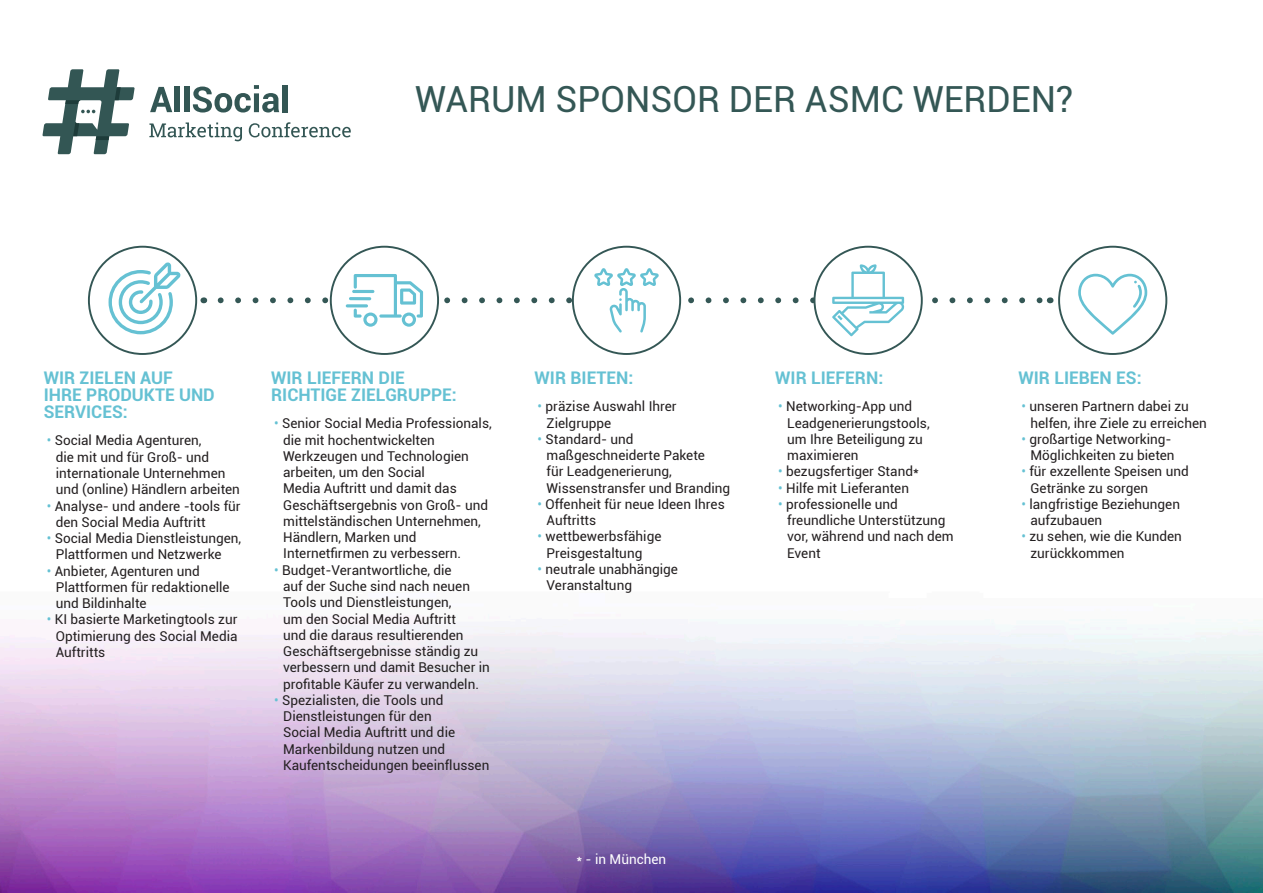
<style>
.page{position:relative;width:1263px;height:893px;background:#fff}
.page>*{position:absolute;margin:0;border:0;box-sizing:border-box;transform-origin:0 0}
.t1{font:36px "Roboto";color:#345755}
.t2{font:700 17.4px/17.1px "Roboto";color:#65c1d3}
.t3{font:13.5px/16.2px "Roboto";color:#231f20}
.t4{font:13.5px "Roboto";color:#fff}
.s1{color:#65c1d3}
</style>
<div class="page">
<img style="left:0;top:245px;width:1263px;height:648px">
<svg style="left:43px;top:69px;width:92px;height:85px"></svg>
<svg style="left:149px;top:122px;width:93px;height:19px"></svg>
<svg style="left:249px;top:122px;width:102px;height:15px"></svg>
<svg style="left:150px;top:87px;width:22px;height:25px"></svg>
<div style="left:175px;top:87px;width:5px;height:25px;background:#335654"></div>
<div style="left:184px;top:87px;width:5px;height:25px;background:#335654"></div>
<svg style="left:193px;top:85px;width:86px;height:28px"></svg>
<div style="left:282px;top:85px;width:6px;height:27px;background:#335654"></div>
<div style="left:89px;top:247px;width:107px;height:107px;background:#fff;border-radius:50%"></div>
<svg style="left:109px;top:262px;width:71px;height:72px"></svg>
<div style="left:88px;top:246px;width:109px;height:109px;border:2px solid #345755;border-radius:50%"></div>
<div style="left:573px;top:247px;width:107px;height:107px;background:#fff;border-radius:50%"></div>
<div style="left:1059px;top:247px;width:107px;height:107px;background:#fff;border-radius:50%"></div>
<svg style="left:1078px;top:274px;width:69px;height:61px"></svg>
<div style="left:1058px;top:246px;width:109px;height:109px;border:2px solid #345755;border-radius:50%"></div>
<div style="left:814px;top:247px;width:108px;height:107px;background:#fff;border-radius:50%"></div>
<div style="left:331px;top:247px;width:107px;height:107px;background:#fff;border-radius:50%"></div>
<svg style="left:221px;top:264px;width:820px;height:72px"></svg>
<div style="left:330px;top:246px;width:109px;height:109px;border:2px solid #345755;border-radius:50%"></div>
<p class="t1" style="left:415px;top:74px;width:660px">WARUM SPONSOR DER ASMC WERDEN?</p>
<p class="t2" style="left:44px;top:369px;width:173px">WIR ZIELEN AUF<br>IHRE PRODUKTE UND<br>SERVICES:</p>
<p class="t3" style="left:56px;top:432px;width:186px;text-indent:-9px"><span class="s1">•</span> Social Media Agenturen,<br>die mit und für Groß- und internationale Unternehmen und (online) Händlern arbeiten</p>
<p class="t3" style="left:56px;top:497px;width:186px;text-indent:-9px"><span class="s1">•</span> Analyse- und andere -tools für den Social Media Auftritt</p>
<p class="t3" style="left:56px;top:530px;width:187px;text-indent:-9px"><span class="s1">•</span> Social Media Dienstleistungen,<br>Plattformen und Netzwerke</p>
<p class="t3" style="left:56px;top:562px;width:175px;text-indent:-9px"><span class="s1">•</span> Anbieter, Agenturen und<br>Plattformen für redaktionelle und Bildinhalte</p>
<p class="t3" style="left:56px;top:611px;width:183px;text-align:justify;text-indent:-9px"><span class="s1">•</span> KI basierte Marketingtools zur Optimierung des Social Media Auftritts</p>
<p class="t2" style="left:271px;top:369px;width:187px">WIR LIEFERN DIE<br>RICHTIGE ZIELGRUPPE:</p>
<p class="t3" style="left:283px;top:415px;width:210px;text-indent:-9px"><span class="s1">•</span> Senior Social Media Professionals, die mit hochentwickelten<br>Werkzeugen und Technologien arbeiten, um den Social<br>Media Auftritt und damit das<br>Geschäftsergebnis von Groß- und mittelständischen Unternehmen,<br>Händlern, Marken und<br>Internetfirmen zu verbessern.</p>
<p class="t3" style="left:283px;top:561px;width:208px;text-indent:-9px"><span class="s1">•</span> Budget-Verantwortliche, die<br>auf der Suche sind nach neuen<br>Tools und Dienstleistungen,<br>um den Social Media Auftritt<br>und die daraus resultierenden<br>Geschäftsergebnisse ständig zu verbessern und damit Besucher in profitable Käufer zu verwandeln.</p>
<p class="t3" style="left:283px;top:691px;width:208px;text-indent:-9px"><span class="s1">•</span> Spezialisten, die Tools und<br>Dienstleistungen für den<br>Social Media Auftritt und die<br>Markenbildung nutzen und<br>Kaufentscheidungen beeinflussen</p>
<p class="t2" style="left:535px;top:369px;width:100px">WIR BIETEN:</p>
<p class="t3" style="left:547px;top:398px;width:132px;text-indent:-9px"><span class="s1">•</span> präzise Auswahl Ihrer<br>Zielgruppe</p>
<p class="t3" style="left:547px;top:430px;width:185px;text-indent:-9px"><span class="s1">•</span> Standard- und maßgeschneiderte Pakete<br>für Leadgenerierung,<br>Wissenstransfer und Branding</p>
<p class="t3" style="left:547px;top:496px;width:180px;text-indent:-9px"><span class="s1">•</span> Offenheit für neue Ideen Ihres<br>Auftritts</p>
<p class="t3" style="left:547px;top:528px;width:116px;text-indent:-9px"><span class="s1">•</span> wettbewerbsfähige<br>Preisgestaltung</p>
<p class="t3" style="left:547px;top:561px;width:133px;text-indent:-9px"><span class="s1">•</span> neutrale unabhängige<br>Veranstaltung</p>
<p class="t4" style="left:576px;top:849px;width:91px">* - in München</p>
<p class="t2" style="left:775px;top:369px;width:110px">WIR LIEFERN:</p>
<p class="t3" style="left:787px;top:398px;width:144px;text-indent:-9px"><span class="s1">•</span> Networking-App und<br>Leadgenerierungstools, um Ihre Beteiligung zu maximieren</p>
<p class="t3" style="left:778px;top:463px;width:142px"><span class="s1">•</span> bezugsfertiger Stand*</p>
<p class="t3" style="left:778px;top:479px;width:132px"><span class="s1">•</span> Hilfe mit Lieferanten</p>
<p class="t3" style="left:787px;top:496px;width:168px;text-indent:-9px"><span class="s1">•</span> professionelle und freundliche Unterstützung vor, während und nach dem<br>Event</p>
<p class="t2" style="left:1018px;top:369px;width:125px">WIR LIEBEN ES:</p>
<p class="t3" style="left:1030px;top:398px;width:178px;text-indent:-9px"><span class="s1">•</span> unseren Partnern dabei zu helfen, ihre Ziele zu erreichen</p>
<p class="t3" style="left:1021px;top:430px;width:155px;text-align:right"><span class="s1">•</span> großartige Networking-<br>Möglichkeiten zu bieten</p>
<p class="t3" style="left:1030px;top:463px;width:160px;text-indent:-9px"><span class="s1">•</span> für exzellente Speisen und<br>Getränke zu sorgen</p>
<p class="t3" style="left:1030px;top:496px;width:151px;text-indent:-9px"><span class="s1">•</span> langfristige Beziehungen aufzubauen</p>
<p class="t3" style="left:1030px;top:528px;width:153px;text-indent:-9px"><span class="s1">•</span> zu sehen, wie die Kunden zurückkommen</p>
</div>
